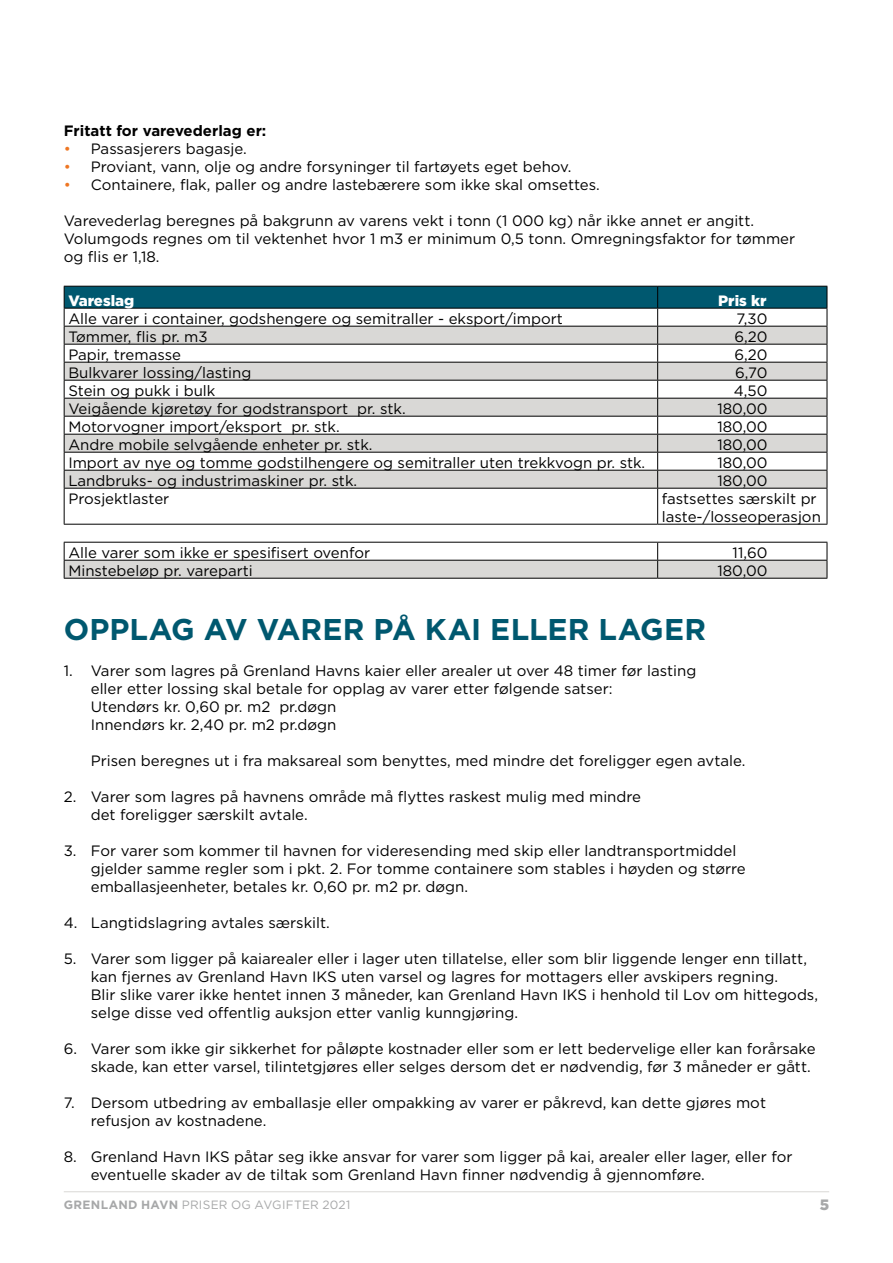
<style>
.page{position:relative;width:893px;height:1263px;background:#fff}
.page>*{position:absolute;margin:0;border:0;box-sizing:border-box;transform-origin:0 0}
.t1{font:700 30px "Gotham";color:#00586f}
.t2{font:15px/18px "Gotham";color:#000}
.t3{font:700 15px "Gotham";color:#000}
.t4{font:900 15px "Gotham";color:#fff}
.t5{font:900 15px "Gotham";color:#a7a8a9}
.t6{font:12px "Gotham";letter-spacing:.02em;color:#a7a8a9}
.s1{color:#ee7623}
.s2{font-weight:700}
</style>
<div class="page">
<hr style="left:64px;top:1191px;width:765px;height:1px;background:#d9d8d6">
<svg style="left:64px;top:489px;width:763px;height:89px"></svg>
<svg style="left:64px;top:286px;width:764px;height:202px"></svg>
<hr style="left:64px;top:488px;width:594px;height:1px;background:#000">
<hr style="left:64px;top:489px;width:1px;height:35px;background:#000">
<hr style="left:658px;top:488px;width:169px;height:1px;background:#000">
<hr style="left:657px;top:489px;width:1px;height:35px;background:#000">
<hr style="left:827px;top:489px;width:1px;height:35px;background:#000">
<hr style="left:64px;top:524px;width:594px;height:1px;background:#000">
<hr style="left:658px;top:524px;width:169px;height:1px;background:#000">
<hr style="left:64px;top:542px;width:594px;height:1px;background:#000">
<hr style="left:658px;top:542px;width:169px;height:1px;background:#000">
<hr style="left:64px;top:560px;width:594px;height:1px;background:#000">
<svg style="left:64px;top:543px;width:1px;height:35px"></svg>
<hr style="left:658px;top:560px;width:169px;height:1px;background:#000">
<svg style="left:657px;top:543px;width:1px;height:35px"></svg>
<svg style="left:827px;top:543px;width:1px;height:35px"></svg>
<hr style="left:64px;top:578px;width:594px;height:1px;background:#000">
<hr style="left:658px;top:578px;width:169px;height:1px;background:#000">
<p class="t3" style="left:64px;top:121px;width:204px">Fritatt for varevederlag er:</p>
<p class="t2" style="left:64px;top:139px;width:185px"><span class="s1">•</span> Passasjerers bagasje.</p>
<p class="t2" style="left:64px;top:157px;width:509px"><span class="s1">•</span> Proviant, vann, olje og andre forsyninger til fartøyets eget behov.</p>
<p class="t2" style="left:64px;top:175px;width:538px"><span class="s1">•</span> Containere, flak, paller og andre lastebærere som ikke skal omsettes.</p>
<p class="t2" style="left:64px;top:211px;width:733px">Varevederlag beregnes på bakgrunn av varens vekt i tonn (1 000 kg) når ikke annet er angitt.<br>Volumgods regnes om til vektenhet hvor 1 m3 er minimum 0,5 tonn. Omregningsfaktor for tømmer og flis er 1,18.</p>
<p class="t4" style="left:68px;top:290px;width:67px">Vareslag</p>
<p class="t4" style="left:718px;top:290px;width:50px">Pris kr</p>
<p class="t2" style="left:68px;top:309px;width:496px">Alle varer i container, godshengere og semitraller - eksport/import</p>
<p class="t2" style="left:736px;top:309px;width:33px">7,30</p>
<p class="t2" style="left:68px;top:327px;width:141px">Tømmer, flis pr. m3</p>
<p class="t2" style="left:734px;top:327px;width:35px">6,20</p>
<p class="t2" style="left:68px;top:345px;width:114px">Papir, tremasse</p>
<p class="t2" style="left:734px;top:345px;width:35px">6,20</p>
<p class="t2" style="left:68px;top:363px;width:184px">Bulkvarer lossing/lasting</p>
<p class="t2" style="left:735px;top:363px;width:34px">6,70</p>
<p class="t2" style="left:68px;top:381px;width:148px">Stein og pukk i bulk</p>
<p class="t2" style="left:734px;top:381px;width:35px">4,50</p>
<p class="t2" style="left:68px;top:399px;width:339px">Veigående kjøretøy for godstransport pr. stk.</p>
<p class="t2" style="left:717px;top:399px;width:52px">180,00</p>
<p class="t2" style="left:68px;top:417px;width:273px">Motorvogner import/eksport pr. stk.</p>
<p class="t2" style="left:717px;top:417px;width:52px">180,00</p>
<p class="t2" style="left:68px;top:435px;width:306px">Andre mobile selvgående enheter pr. stk.</p>
<p class="t2" style="left:717px;top:435px;width:52px">180,00</p>
<p class="t2" style="left:68px;top:453px;width:578px">Import av nye og tomme godstilhengere og semitraller uten trekkvogn pr. stk.</p>
<p class="t2" style="left:717px;top:453px;width:52px">180,00</p>
<p class="t2" style="left:68px;top:471px;width:290px">Landbruks- og industrimaskiner pr. stk.</p>
<p class="t2" style="left:717px;top:471px;width:52px">180,00</p>
<p class="t2" style="left:68px;top:489px;width:102px">Prosjektlaster</p>
<p class="t2" style="left:662px;top:489px;width:160px">fastsettes særskilt pr laste-/losseoperasjon</p>
<p class="t2" style="left:68px;top:543px;width:303px">Alle varer som ikke er spesifisert ovenfor</p>
<p class="t2" style="left:733px;top:543px;width:36px">11,60</p>
<p class="t2" style="left:68px;top:561px;width:186px">Minstebeløp pr. vareparti</p>
<p class="t2" style="left:717px;top:561px;width:52px">180,00</p>
<h1 class="t1" style="left:64px;top:609px;width:644px">OPPLAG AV VARER PÅ KAI ELLER LAGER</h1>
<p class="t2" style="left:91px;top:661px;width:607px;text-indent:-27px">1. Varer som lagres på Grenland Havns kaier eller arealer ut over 48 timer før lasting eller etter lossing skal betale for opplag av varer etter følgende satser:<br>Utendørs kr. 0,60 pr. m2 pr.døgn<br>Innendørs kr. 2,40 pr. m2 pr.døgn</p>
<p class="t2" style="left:91px;top:751px;width:656px">Prisen beregnes ut i fra maksareal som benyttes, med mindre det foreligger egen avtale.</p>
<p class="t2" style="left:91px;top:787px;width:552px;text-indent:-27px">2. Varer som lagres på havnens område må flyttes raskest mulig med mindre det foreligger særskilt avtale.</p>
<p class="t2" style="left:91px;top:841px;width:656px;text-indent:-27px">3. For varer som kommer til havnen for videresending med skip eller landtransportmiddel gjelder samme regler som i pkt. 2. For tomme containere som stables i høyden og større emballasjeenheter, betales kr. 0,60 pr. m2 pr. døgn.</p>
<p class="t2" style="left:64px;top:913px;width:268px">4. Langtidslagring avtales særskilt.</p>
<p class="t2" style="left:91px;top:949px;width:729px;text-indent:-27px">5. Varer som ligger på kaiarealer eller i lager uten tillatelse, eller som blir liggende lenger enn tillatt, kan fjernes av Grenland Havn IKS uten varsel og lagres for mottagers eller avskipers regning.<br>Blir slike varer ikke hentet innen 3 måneder, kan Grenland Havn IKS i henhold til Lov om hittegods, selge disse ved offentlig auksjon etter vanlig kunngjøring.</p>
<p class="t2" style="left:91px;top:1039px;width:726px;text-indent:-27px">6. Varer som ikke gir sikkerhet for påløpte kostnader eller som er lett bedervelige eller kan forårsake skade, kan etter varsel, tilintetgjøres eller selges dersom det er nødvendig, før 3 måneder er gått.</p>
<p class="t2" style="left:91px;top:1093px;width:677px;text-indent:-27px">7. Dersom utbedring av emballasje eller ompakking av varer er påkrevd, kan dette gjøres mot refusjon av kostnadene.</p>
<p class="t2" style="left:91px;top:1147px;width:703px;text-indent:-27px">8. Grenland Havn IKS påtar seg ikke ansvar for varer som ligger på kai, arealer eller lager, eller for eventuelle skader av de tiltak som Grenland Havn finner nødvendig å gjennomføre.</p>
<p class="t6" style="left:64px;top:1197px;width:288px"><span class="s2">GRENLAND HAVN</span> PRISER OG AVGIFTER 2021</p>
<p class="t5" style="left:820px;top:1194px;width:11px">5</p>
</div>
